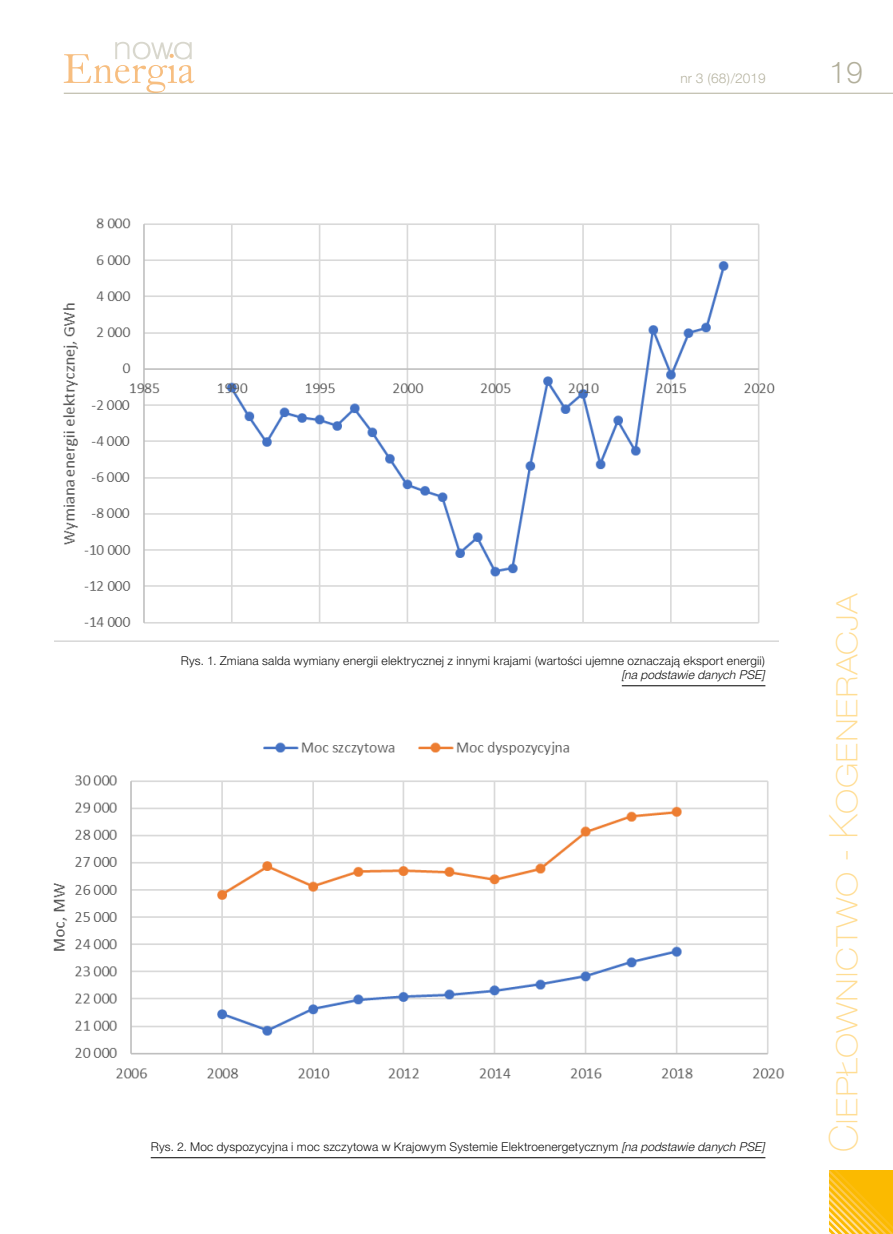
<style>
.page{position:relative;width:893px;height:1234px;background:#fff}
.page>*{position:absolute;margin:0;border:0;box-sizing:border-box;transform-origin:0 0}
.t1{font:39px "Switzer EFN Thin";color:#ffdd93}
.t2{font:30px "Switzer EFN Light";color:#b2af9b}
.t3{font:13.5px "Switzer EFN Light";color:#b2af9b}
.t4{font:12px "Switzer EFN Light";letter-spacing:.01em;color:#000}
.t5{font:italic 12px "Switzer EFN Light";letter-spacing:.01em;color:#000}
.s1{font-style:italic}
</style>
<div class="page">
<hr style="left:64px;top:93px;width:829px;height:1px;background:#b2af9b">
<svg style="left:64px;top:42px;width:131px;height:51px"></svg>
<svg style="left:829px;top:1170px;width:64px;height:63px;background:#fbc01b"></svg>
<img style="left:54px;top:218px;width:724px;height:423px">
<hr style="left:622px;top:685px;width:143px;height:1px;background:#000">
<hr style="left:151px;top:1157px;width:614px;height:1px;background:#000">
<img style="left:53px;top:741px;width:731px;height:338px">
<p class="t3" style="left:681px;top:70px;width:87px">nr 3 (68)/2019</p>
<h2 class="t2" style="left:829px;top:55px;width:36px">19</h2>
<p class="t4" style="left:181px;top:653px;width:586px">Rys. 1. Zmiana salda wymiany energii elektrycznej z innymi krajami (wartości ujemne oznaczają eksport energii)</p>
<p class="t5" style="left:622px;top:668px;width:145px">[na podstawie danych PSE]</p>
<p class="t4" style="left:151px;top:1139px;width:616px">Rys. 2. Moc dyspozycyjna i moc szczytowa w Krajowym Systemie Elektroenergetycznym <span class="s1">[na podstawie danych PSE]</span></p>
<h1 class="t1" style="left:821px;top:1151px;width:560px;rotate:-90deg">Ciepłownictwo - Kogeneracja</h1>
</div>
